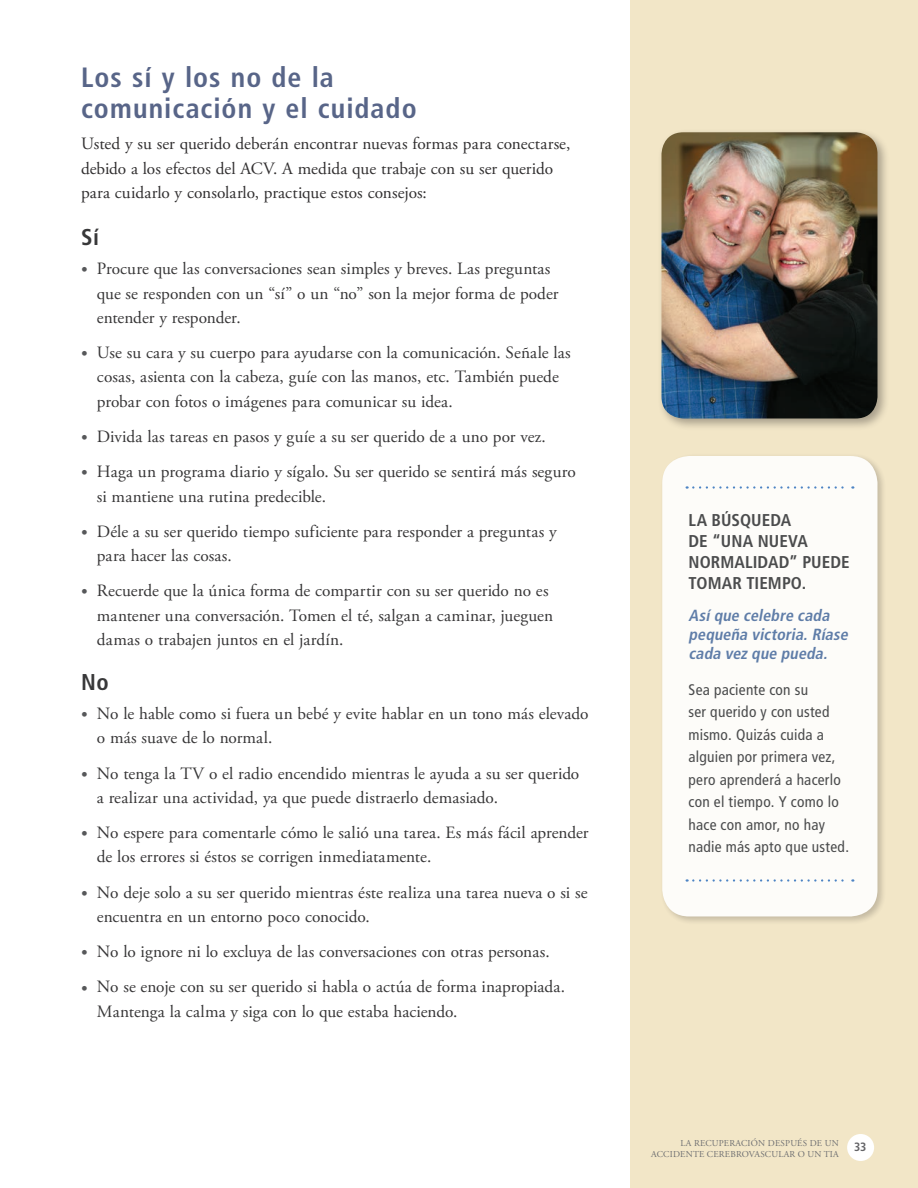
<style>
.page{position:relative;width:918px;height:1188px;background:#fff}
.page>*{position:absolute;margin:0;border:0;box-sizing:border-box;transform-origin:0 0}
.head_2{font:700 condensed 27.9px/31.5px "Frutiger LT Std";letter-spacing:.035em;color:#586588}
.head_3{font:700 condensed 22.8px "Frutiger LT Std";color:#383839}
.t1{font:17.25px/24.3px "Adobe Garamond Pro";color:#363536}
.main{font:17.25px/24.3px "Adobe Garamond Pro";color:#312f30}
.head_1{font:700 condensed 17.1px/21px "Frutiger LT Std";letter-spacing:.005em;color:#4b4c4d}
.head_2-2{font:italic 700 condensed 16.2px/18.8px "Frutiger LT Std";color:#5f7da8}
.text{font:condensed 15.3px/22.5px "Frutiger LT Std";letter-spacing:.015em;color:#4b4c4d}
.t2{font:700 condensed 12px "Frutiger LT Std";color:#636366}
.t3{font:9px/10.8px "Adobe Garamond Pro";letter-spacing:.025em;color:#6c6d70;text-align:right}
.s1{font-family:"Frutiger LT Std";font-weight:700;font-stretch:condensed;font-size:13.5px;color:#57585a}
</style>
<div class="page">
<div style="left:630px;top:0;width:288px;height:1188px;background:#f2e6c7"></div>
<div style="left:847px;top:1134px;width:27px;height:27px;background:#fff;border-radius:50%"></div>
<div style="left:659px;top:453px;width:228px;height:473px;background:#231f20;opacity:.25"></div>
<div style="left:662px;top:456px;width:216px;height:460px;background:#fff;border-radius:27px"></div>
<svg style="left:687px;top:486px;width:166px;height:3px"></svg>
<svg style="left:687px;top:879px;width:166px;height:3px"></svg>
<div style="left:658px;top:128px;width:232px;height:303px;background:#231f20;opacity:.35"></div>
<img style="left:662px;top:132px;width:216px;height:286px">
<p class="head_2" style="left:81px;top:62px;width:337px">Los sí y los no de la comunicación y el cuidado</p>
<p class="main" style="left:81px;top:132px;width:491px">Usted y su ser querido deberán encontrar nuevas formas para conectarse, debido a los efectos del ACV. A medida que trabaje con su ser querido para cuidarlo y consolarlo, practique estos consejos:</p>
<p class="head_3" style="left:81px;top:224px;width:19px">Sí</p>
<p class="t1" style="left:97px;top:257px;width:463px;text-indent:-16px"><span class="s1">•</span> Procure que las conversaciones sean simples y breves. Las preguntas que se responden con un “sí” o un “no” son la mejor forma de poder entender y responder.</p>
<p class="t1" style="left:97px;top:341px;width:475px;text-indent:-16px"><span class="s1">•</span> Use su cara y su cuerpo para ayudarse con la comunicación. Señale las cosas, asienta con la cabeza, guíe con las manos, etc. También puede probar con fotos o imágenes para comunicar su idea.</p>
<p class="t1" style="left:81px;top:425px;width:464px"><span class="s1">•</span> Divida las tareas en pasos y guíe a su ser querido de a uno por vez.</p>
<p class="t1" style="left:97px;top:460px;width:480px;text-indent:-16px"><span class="s1">•</span> Haga un programa diario y sígalo. Su ser querido se sentirá más seguro si mantiene una rutina predecible.</p>
<p class="t1" style="left:97px;top:520px;width:461px;text-indent:-16px"><span class="s1">•</span> Déle a su ser querido tiempo suficiente para responder a preguntas y para hacer las cosas.</p>
<p class="t1" style="left:97px;top:579px;width:458px;text-indent:-16px"><span class="s1">•</span> Recuerde que la única forma de compartir con su ser querido no es mantener una conversación. Tomen el té, salgan a caminar, jueguen damas o trabajen juntos en el jardín.</p>
<p class="head_3" style="left:81px;top:669px;width:29px">No</p>
<p class="t1" style="left:97px;top:702px;width:493px;text-indent:-16px"><span class="s1">•</span> No le hable como si fuera un bebé y evite hablar en un tono más elevado o más suave de lo normal.</p>
<p class="t1" style="left:97px;top:762px;width:484px;text-indent:-16px"><span class="s1">•</span> No tenga la TV o el radio encendido mientras le ayuda a su ser querido a realizar una actividad, ya que puede distraerlo demasiado.</p>
<p class="t1" style="left:97px;top:821px;width:493px;text-indent:-16px"><span class="s1">•</span> No espere para comentarle cómo le salió una tarea. Es más fácil aprender de los errores si éstos se corrigen inmediatamente.</p>
<p class="t1" style="left:97px;top:881px;width:492px;text-indent:-16px"><span class="s1">•</span> No deje solo a su ser querido mientras éste realiza una tarea nueva o si se encuentra en un entorno poco conocido.</p>
<p class="t1" style="left:81px;top:940px;width:468px"><span class="s1">•</span> No lo ignore ni lo excluya de las conversaciones con otras personas.</p>
<p class="t1" style="left:97px;top:975px;width:467px;text-indent:-16px"><span class="s1">•</span> No se enoje con su ser querido si habla o actúa de forma inapropiada.<br>Mantenga la calma y siga con lo que estaba haciendo.</p>
<p class="head_1" style="left:688px;top:509px;width:163px">LA BÚSQUEDA<br>DE “UNA NUEVA<br>NORMALIDAD” PUEDE<br>TOMAR TIEMPO.</p>
<p class="head_2-2" style="left:688px;top:606px;width:164px">Asíque celebre cada pequeña victoria.Ríase cada vez que pueda.</p>
<p class="text" style="left:688px;top:678px;width:162px">Sea paciente con su<br>ser querido y con usted mismo. Quizás cuida a alguien por primera vez, pero aprenderá a hacerlo con el tiempo. Y como lo hace con amor, no hay nadie más apto que usted.</p>
<p class="t3" style="left:651px;top:1138px;width:189px">LA RECUPERACIÓN DESPUÉS DE UN<br>ACCIDENTE CEREBROVASCULAR O UN TIA</p>
<p class="t2" style="left:854px;top:1140px;width:14px">33</p>
</div>
